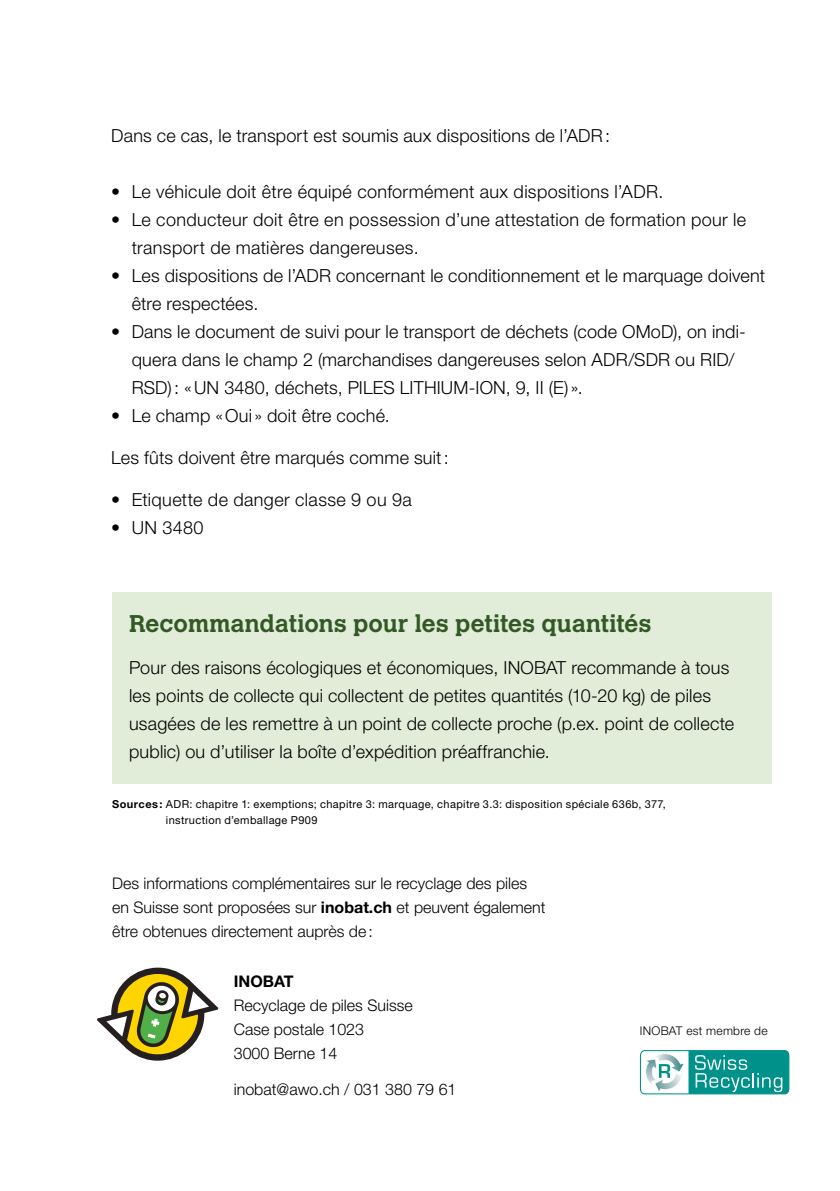
<style>
.page{position:relative;width:840px;height:1191px;background:#fff}
.page>*{position:absolute;margin:0;border:0;box-sizing:border-box;transform-origin:0 0}
.t1{font:700 24px "Calvert MT Std";letter-spacing:.005em;color:#325825}
.t2{font:300 18px/28px "Helvetica Neue LT Std";letter-spacing:.01em;color:#000}
.t3{font:300 16px/24px "Helvetica Neue LT Std";color:#000}
.t4{font:700 16px "Helvetica Neue LT Std";color:#000}
.t5{font:300 12px "Helvetica Neue LT Std";letter-spacing:.02em;color:#000}
.t6{font:11px/16px "Helvetica Neue LT Std";letter-spacing:.035em;color:#000}
.s1{font-weight:700}
</style>
<div class="page">
<svg style="left:646px;top:1050px;width:141px;height:42px"></svg>
<div style="left:639px;top:1050px;width:150px;height:44px;border:1px solid #00928a;border-radius:5px"></div>
<div style="left:112px;top:592px;width:659px;height:192px;background:#e2edd9"></div>
<svg style="left:97px;top:967px;width:121px;height:93px"></svg>
<p class="t2" style="left:111px;top:121px;width:500px">Dans ce cas, le transport est soumis aux dispositions de l’ADR:</p>
<p class="t2" style="left:111px;top:177px;width:553px">• Le véhicule doit être équipé conformément aux dispositions l’ADR.</p>
<p class="t2" style="left:132px;top:205px;width:615px;text-indent:-20px">• Le conducteur doit être en possession d’une attestation de formation pour le transport de matières dangereuses.</p>
<p class="t2" style="left:132px;top:261px;width:634px;text-indent:-20px">• Les dispositions de l’ADR concernant le conditionnement et le marquage doivent être respectées.</p>
<p class="t2" style="left:132px;top:317px;width:615px;text-indent:-20px">• Dans le document de suivi pour le transport de déchets (code OMoD), on indi&shy;quera dans le champ 2 (marchandises dangereuses selon ADR/SDR ou RID/<br>RSD): «UN 3480, déchets, PILES LITHIUM-ION, 9, II (E) ».</p>
<p class="t2" style="left:111px;top:401px;width:280px">• Le champ «Oui » doit être coché.</p>
<p class="t2" style="left:111px;top:443px;width:339px">Les fûts doivent être marqués comme suit:</p>
<p class="t2" style="left:111px;top:485px;width:302px">• Etiquette de danger classe 9 ou 9a</p>
<p class="t2" style="left:111px;top:513px;width:94px">• UN 3480</p>
<h1 class="t1" style="left:129px;top:608px;width:523px">Recommandations pour les petites quantités</h1>
<p class="t2" style="left:129px;top:653px;width:606px">Pour des raisons écologiques et économiques, INOBAT recommande à tous les points de collecte qui collectent de petites quantités (10-20 kg) de piles usagées de les remettre à un point de collecte proche (p.ex. point de collecte public) ou d’utiliser la boîte d’expédition préaffranchie.</p>
<p class="t6" style="left:166px;top:796px;width:501px;text-indent:-54px"><span class="s1">Sources :</span> ADR: chapitre 1: exemptions; chapitre 3: marquage, chapitre 3.3: disposition spéciale 636b, 377, instruction d’emballage P909</p>
<p class="t3" style="left:112px;top:871px;width:434px">Des informations complémentaires sur le recyclage des piles en Suisse sont proposées sur <span class="s1">inobat.ch</span> et peuvent également être obtenues directement auprès de:</p>
<p class="t4" style="left:234px;top:971px;width:61px">INOBAT</p>
<p class="t3" style="left:234px;top:992px;width:180px">Recyclage de piles Suisse<br>Case postale 1023<br>3000 Berne 14</p>
<p class="t3" style="left:234px;top:1076px;width:224px">inobat@awo.ch / 031 380 79 61</p>
<p class="t5" style="left:639px;top:1023px;width:129px">INOBAT est membre de</p>
</div>
